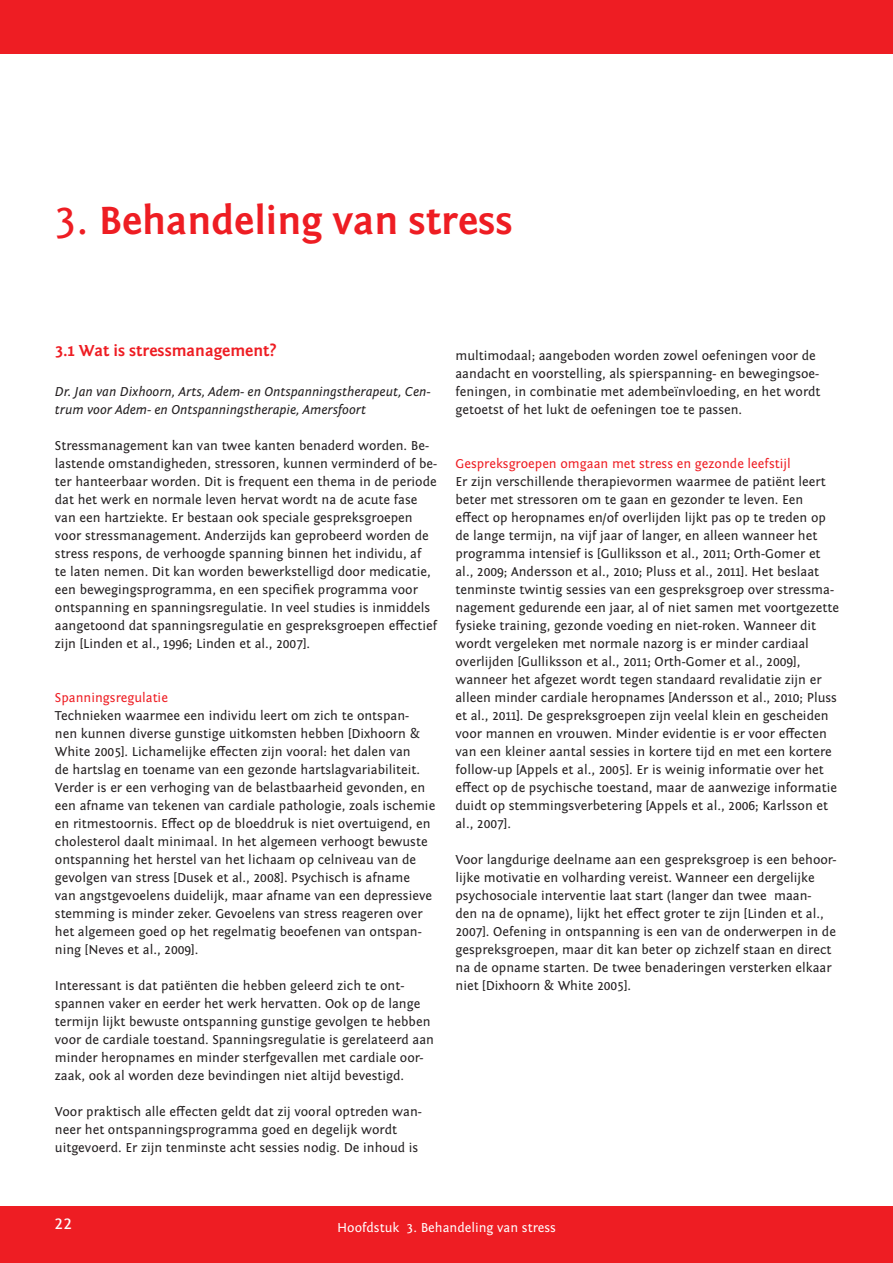
<style>
.page{position:relative;width:893px;height:1263px;background:#fff}
.page>*{position:absolute;margin:0;border:0;box-sizing:border-box;transform-origin:0 0}
.HVG_KOP_naturel{font:700 40.5px "Fontin Sans";color:#ee1d23}
.t1{font:18px "Fontin Sans";color:#fff}
.HVG_subkop_rood{font:700 16.5px "Fontin Sans";color:#ee1d23}
.HVG_brood{font:13.5px/18px "Fontin Sans";color:#231f20}
.HVG_brood-2{font:italic 13.5px/18px "Fontin Sans";color:#231f20}
.HVG_brood-3{font:13.5px "Fontin Sans";color:#ee1d23}
.HVG_brood-4{font:13.5px "Fontin Sans";color:#fff}
.s1{font-weight:400;font-size:45px}
</style>
<div class="page">
<div style="left:0;top:0;width:893px;height:54px;background:#ee1d23"></div>
<div style="left:0;top:1206px;width:893px;height:57px;background:#ee1d23"></div>
<p class="HVG_KOP_naturel" style="left:54px;top:199px;width:460px"><span class="s1">3.</span> Behandeling van stress</p>
<p class="HVG_subkop_rood" style="left:55px;top:341px;width:223px">3.1 Wat is stressmanagement?</p>
<p class="HVG_brood-2" style="left:55px;top:383px;width:377px">Dr. Jan van Dixhoorn, Arts, Adem- en Ontspanningstherapeut, Cen&shy;trum voor Adem- en Ontspanningstherapie, Amersfoort</p>
<p class="HVG_brood" style="left:55px;top:437px;width:384px">Stressmanagement kan van twee kanten benaderd worden. Be&shy;lastende omstandigheden, stressoren, kunnen verminderd of be&shy;ter hanteerbaar worden. Dit is frequent een thema in de periode dat het werk en normale leven hervat wordt na de acute fase van een hartziekte. Er bestaan ook speciale gespreksgroepen voor stressmanagement. Anderzijds kan geprobeerd worden de stress respons, de verhoogde spanning binnen het individu, af<br>te laten nemen. Dit kan worden bewerkstelligd door medicatie, een bewegingsprogramma, en een specifiek programma voor ontspanning en spanningsregulatie. In veel studies is inmiddels aangetoond dat spanningsregulatie en gespreksgroepen effectief zijn [Linden et al., 1996; Linden et al., 2007].</p>
<p class="HVG_brood-3" style="left:55px;top:690px;width:115px">Spanningsregulatie</p>
<p class="HVG_brood" style="left:55px;top:707px;width:382px">Technieken waarmee een individu leert om zich te ontspan-<br>nen kunnen diverse gunstige uitkomsten hebben [Dixhoorn &amp; White 2005]. Lichamelijke effecten zijn vooral: het dalen van<br>de hartslag en toename van een gezonde hartslagvariabiliteit.<br>Verder is er een verhoging van de belastbaarheid gevonden, en een afname van tekenen van cardiale pathologie, zoals ischemie en ritmestoornis. Effect op de bloeddruk is niet overtuigend, en cholesterol daalt minimaal. In het algemeen verhoogt bewuste ontspanning het herstel van het lichaam op celniveau van de gevolgen van stress [Dusek et al., 2008]. Psychisch is afname<br>van angstgevoelens duidelijk, maar afname van een depressieve stemming is minder zeker. Gevoelens van stress reageren over het algemeen goed op het regelmatig beoefenen van ontspan&shy;ning [Neves et al., 2009].</p>
<p class="HVG_brood" style="left:55px;top:977px;width:381px">Interessant is dat patiënten die hebben geleerd zich te ont&shy;spannen vaker en eerder het werk hervatten. Ook op de lange termijn lijkt bewuste ontspanning gunstige gevolgen te hebben voor de cardiale toestand. Spanningsregulatie is gerelateerd aan minder heropnames en minder sterfgevallen met cardiale oor&shy;zaak, ook al worden deze bevindingen niet altijd bevestigd.</p>
<p class="HVG_brood" style="left:55px;top:1103px;width:369px">Voor praktisch alle effecten geldt dat zij vooral optreden wan&shy;neer het ontspanningsprogramma goed en degelijk wordt uitgevoerd. Er zijn tenminste acht sessies nodig. De inhoud is</p>
<p class="HVG_brood" style="left:455px;top:347px;width:367px">multimodaal; aangeboden worden zowel oefeningen voor de aandacht en voorstelling, als spierspanning- en bewegingsoe&shy;feningen, in combinatie met adembeïnvloeding, en het wordt getoetst of het lukt de oefeningen toe te passen.</p>
<p class="HVG_brood-3" style="left:455px;top:456px;width:337px">Gespreksgroepen omgaan met stress en gezonde leefstijl</p>
<p class="HVG_brood" style="left:455px;top:473px;width:385px">Er zijn verschillende therapievormen waarmee de patiënt leert beter met stressoren om te gaan en gezonder te leven. Een effect op heropnames en/of overlijden lijkt pas op te treden op de lange termijn, na vijf jaar of langer, en alleen wanneer het programma intensief is [Gulliksson et al., 2011; Orth-Gomer et al., 2009; Andersson et al., 2010; Pluss et al., 2011]. Het beslaat tenminste twintig sessies van een gespreksgroep over stressma&shy;nagement gedurende een jaar, al of niet samen met voortgezette fysieke training, gezonde voeding en niet-roken. Wanneer dit wordt vergeleken met normale nazorg is er minder cardiaal overlijden [Gulliksson et al., 2011; Orth-Gomer et al., 2009], wanneer het afgezet wordt tegen standaard revalidatie zijn er alleen minder cardiale heropnames [Andersson et al., 2010; Pluss et al., 2011]. De gespreksgroepen zijn veelal klein en gescheiden voor mannen en vrouwen. Minder evidentie is er voor effecten van een kleiner aantal sessies in kortere tijd en met een kortere follow-up [Appels et al., 2005]. Er is weinig informatie over het effect op de psychische toestand, maar de aanwezige informatie duidt op stemmingsverbetering [Appels et al., 2006; Karlsson et al., 2007].</p>
<p class="HVG_brood" style="left:455px;top:851px;width:383px">Voor langdurige deelname aan een gespreksgroep is een behoor&shy;lijke motivatie en volharding vereist. Wanneer een dergelijke psychosociale interventie laat start (langer dan twee maan&shy;den na de opname), lijkt het effect groter te zijn [Linden et al., 2007]. Oefening in ontspanning is een van de onderwerpen in de gespreksgroepen, maar dit kan beter op zichzelf staan en direct na de opname starten. De twee benaderingen versterken elkaar niet [Dixhoorn &amp; White 2005].</p>
<h2 class="t1" style="left:54px;top:1213px;width:19px">22</h2>
<p class="HVG_brood-4" style="left:337px;top:1220px;width:220px">Hoofdstuk 3. Behandeling van stress</p>
</div>
